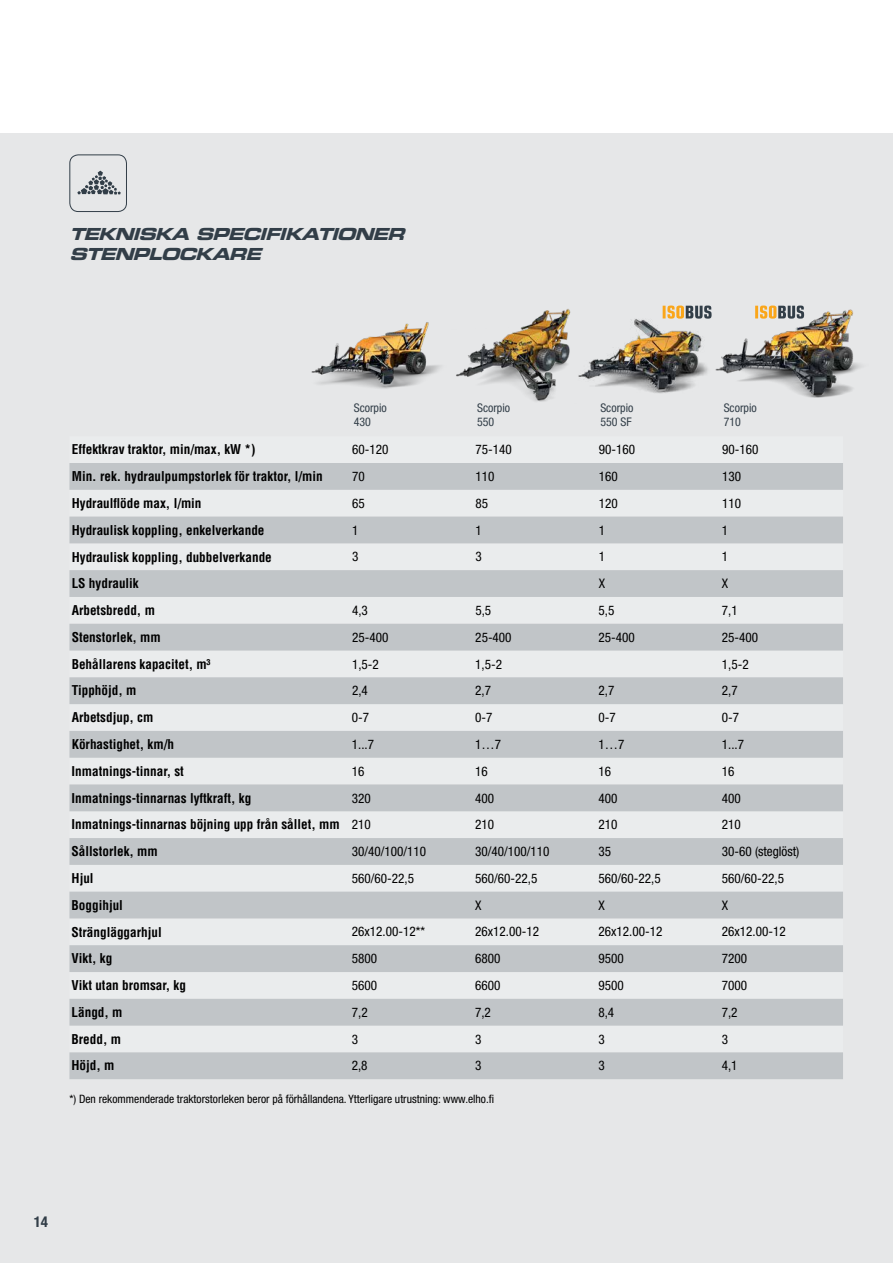
<style>
.page{position:relative;width:893px;height:1263px;background:#fff}
.page>*{position:absolute;margin:0;border:0;box-sizing:border-box;transform-origin:0 0}
.t1{font:italic 16.65px/20px "Eurostile LT Std Bold Ex 2";color:#323e48}
.t2{font:700 condensed 15px "Helvetica Neue";color:#323e48}
.t3{font:700 condensed 13.2px "Helvetica LT Std";color:#000}
.t4{font:condensed 13.2px "Helvetica Neue LT Std";color:#000}
.t5{font:condensed 11.85px/14.2px "Helvetica Neue LT Std";color:#323e48}
.t6{font:condensed 11.55px "Helvetica Neue LT Std";color:#000}
.s1{font-family:"Helvetica Neue LT Std";font-weight:400}
</style>
<div class="page">
<div style="left:0;top:134px;width:893px;height:1129px;background:#e6e7e8"></div>
<svg style="left:69px;top:463px;width:774px;height:616px;fill:#c1c5c8"></svg>
<div style="left:69px;top:154px;width:58px;height:58px;border:1px solid #323e48;border-radius:9px"></div>
<svg style="left:77px;top:171px;width:44px;height:24px"></svg>
<img style="left:456px;top:309px;width:115px;height:93px">
<img style="left:578px;top:307px;width:130px;height:86px">
<img style="left:715px;top:305px;width:146px;height:93px">
<svg style="left:663px;top:306px;width:49px;height:13px"></svg>
<svg style="left:755px;top:306px;width:49px;height:13px"></svg>
<img style="left:311px;top:322px;width:130px;height:67px">
<p class="t1" style="left:69px;top:224px;width:343px">TEKNISKA SPECIFIKATIONER<br>STENPLOCKARE</p>
<p class="t5" style="left:354px;top:400px;width:35px">Scorpio<br>430</p>
<p class="t5" style="left:477px;top:400px;width:35px">Scorpio<br>550</p>
<p class="t5" style="left:600px;top:400px;width:35px">Scorpio<br>550 SF</p>
<p class="t5" style="left:724px;top:400px;width:35px">Scorpio<br>710</p>
<p class="t3" style="left:72px;top:441px;width:185px">Effektkrav traktor, min/max, kW *)</p>
<p class="t4" style="left:352px;top:442px;width:38px">60-120</p>
<p class="t4" style="left:475px;top:442px;width:38px">75-140</p>
<p class="t4" style="left:599px;top:442px;width:38px">90-160</p>
<p class="t4" style="left:722px;top:442px;width:38px">90-160</p>
<p class="t3" style="left:72px;top:468px;width:252px">Min. rek. hydraulpumpstorlek för traktor, l/min</p>
<p class="t4" style="left:352px;top:469px;width:14px">70</p>
<p class="t4" style="left:475px;top:469px;width:21px">110</p>
<p class="t4" style="left:599px;top:469px;width:21px">160</p>
<p class="t4" style="left:722px;top:469px;width:21px">130</p>
<p class="t3" style="left:72px;top:495px;width:131px">Hydraulflöde max, l/min</p>
<p class="t4" style="left:352px;top:496px;width:14px">65</p>
<p class="t4" style="left:475px;top:496px;width:14px">85</p>
<p class="t4" style="left:599px;top:496px;width:21px">120</p>
<p class="t4" style="left:722px;top:496px;width:21px">110</p>
<p class="t3" style="left:72px;top:522px;width:194px">Hydraulisk koppling, enkelverkande</p>
<p class="t4" style="left:352px;top:522px;width:8px">1</p>
<p class="t4" style="left:475px;top:522px;width:8px">1</p>
<p class="t4" style="left:599px;top:522px;width:8px">1</p>
<p class="t4" style="left:722px;top:522px;width:8px">1</p>
<p class="t3" style="left:72px;top:548px;width:202px">Hydraulisk koppling, dubbelverkande</p>
<p class="t4" style="left:352px;top:549px;width:8px">3</p>
<p class="t4" style="left:475px;top:549px;width:8px">3</p>
<p class="t4" style="left:599px;top:549px;width:8px">1</p>
<p class="t4" style="left:722px;top:549px;width:8px">1</p>
<p class="t3" style="left:72px;top:575px;width:69px">LS hydraulik</p>
<p class="t4" style="left:599px;top:576px;width:8px">X</p>
<p class="t4" style="left:722px;top:576px;width:8px">X</p>
<p class="t3" style="left:72px;top:602px;width:85px">Arbetsbredd, m</p>
<p class="t4" style="left:352px;top:603px;width:17px">4,3</p>
<p class="t4" style="left:475px;top:603px;width:17px">5,5</p>
<p class="t4" style="left:599px;top:603px;width:17px">5,5</p>
<p class="t4" style="left:722px;top:603px;width:17px">7,1</p>
<p class="t3" style="left:72px;top:629px;width:91px">Stenstorlek, mm</p>
<p class="t4" style="left:352px;top:629px;width:38px">25-400</p>
<p class="t4" style="left:475px;top:629px;width:38px">25-400</p>
<p class="t4" style="left:599px;top:629px;width:38px">25-400</p>
<p class="t4" style="left:722px;top:629px;width:38px">25-400</p>
<p class="t3" style="left:72px;top:655px;width:140px">Behållarens kapacitet, m³</p>
<p class="t4" style="left:352px;top:656px;width:28px">1,5-2</p>
<p class="t4" style="left:475px;top:656px;width:28px">1,5-2</p>
<p class="t4" style="left:722px;top:656px;width:28px">1,5-2</p>
<p class="t3" style="left:72px;top:682px;width:66px">Tipphöjd, m</p>
<p class="t4" style="left:352px;top:683px;width:17px">2,4</p>
<p class="t4" style="left:475px;top:683px;width:17px">2,7</p>
<p class="t4" style="left:599px;top:683px;width:17px">2,7</p>
<p class="t4" style="left:722px;top:683px;width:17px">2,7</p>
<p class="t3" style="left:72px;top:709px;width:83px">Arbetsdjup, cm</p>
<p class="t4" style="left:352px;top:710px;width:19px">0-7</p>
<p class="t4" style="left:475px;top:710px;width:19px">0-7</p>
<p class="t4" style="left:599px;top:710px;width:19px">0-7</p>
<p class="t4" style="left:722px;top:710px;width:19px">0-7</p>
<p class="t3" style="left:72px;top:736px;width:104px">Körhastighet, km/h</p>
<p class="t4" style="left:352px;top:737px;width:24px">1...7</p>
<p class="t4" style="left:475px;top:737px;width:27px">1…7</p>
<p class="t4" style="left:599px;top:737px;width:27px">1…7</p>
<p class="t4" style="left:722px;top:737px;width:24px">1...7</p>
<p class="t3" style="left:72px;top:763px;width:114px">Inmatnings-tinnar, st</p>
<p class="t4" style="left:352px;top:763px;width:14px">16</p>
<p class="t4" style="left:475px;top:763px;width:14px">16</p>
<p class="t4" style="left:599px;top:763px;width:14px">16</p>
<p class="t4" style="left:722px;top:763px;width:14px">16</p>
<p class="t3" style="left:72px;top:789px;width:181px">Inmatnings-tinnarnas lyftkraft, kg</p>
<p class="t4" style="left:352px;top:790px;width:21px">320</p>
<p class="t4" style="left:475px;top:790px;width:21px">400</p>
<p class="t4" style="left:599px;top:790px;width:21px">400</p>
<p class="t4" style="left:722px;top:790px;width:21px">400</p>
<p class="t3" style="left:72px;top:816px;width:301px">Inmatnings-tinnarnas böjning upp från sållet, mm <span class="s1">210</span></p>
<p class="t4" style="left:475px;top:817px;width:21px">210</p>
<p class="t4" style="left:599px;top:817px;width:21px">210</p>
<p class="t4" style="left:722px;top:817px;width:21px">210</p>
<p class="t3" style="left:72px;top:843px;width:88px">Sållstorlek, mm</p>
<p class="t4" style="left:352px;top:844px;width:76px">30/40/100/110</p>
<p class="t4" style="left:475px;top:844px;width:76px">30/40/100/110</p>
<p class="t4" style="left:598px;top:844px;width:14px">35</p>
<p class="t4" style="left:722px;top:844px;width:79px">30-60 (steglöst)</p>
<p class="t3" style="left:72px;top:870px;width:24px">Hjul</p>
<p class="t4" style="left:352px;top:870px;width:64px">560/60-22,5</p>
<p class="t4" style="left:475px;top:870px;width:64px">560/60-22,5</p>
<p class="t4" style="left:598px;top:870px;width:64px">560/60-22,5</p>
<p class="t4" style="left:722px;top:870px;width:64px">560/60-22,5</p>
<p class="t3" style="left:72px;top:897px;width:53px">Boggihjul</p>
<p class="t4" style="left:475px;top:897px;width:8px">X</p>
<p class="t4" style="left:598px;top:897px;width:8px">X</p>
<p class="t4" style="left:722px;top:897px;width:8px">X</p>
<p class="t3" style="left:72px;top:923px;width:92px">Strängläggarhjul</p>
<p class="t4" style="left:352px;top:924px;width:75px">26x12.00-12**</p>
<p class="t4" style="left:475px;top:924px;width:65px">26x12.00-12</p>
<p class="t4" style="left:598px;top:924px;width:65px">26x12.00-12</p>
<p class="t4" style="left:722px;top:924px;width:65px">26x12.00-12</p>
<p class="t3" style="left:72px;top:950px;width:42px">Vikt, kg</p>
<p class="t4" style="left:352px;top:951px;width:27px">5800</p>
<p class="t4" style="left:475px;top:951px;width:27px">6800</p>
<p class="t4" style="left:598px;top:951px;width:27px">9500</p>
<p class="t4" style="left:722px;top:951px;width:27px">7200</p>
<p class="t3" style="left:72px;top:977px;width:116px">Vikt utan bromsar, kg</p>
<p class="t4" style="left:352px;top:978px;width:27px">5600</p>
<p class="t4" style="left:475px;top:978px;width:27px">6600</p>
<p class="t4" style="left:598px;top:978px;width:27px">9500</p>
<p class="t4" style="left:722px;top:978px;width:27px">7000</p>
<p class="t3" style="left:72px;top:1004px;width:52px">Längd, m</p>
<p class="t4" style="left:352px;top:1004px;width:17px">7,2</p>
<p class="t4" style="left:475px;top:1004px;width:17px">7,2</p>
<p class="t4" style="left:598px;top:1004px;width:17px">8,4</p>
<p class="t4" style="left:722px;top:1004px;width:17px">7,2</p>
<p class="t3" style="left:72px;top:1030px;width:51px">Bredd, m</p>
<p class="t4" style="left:352px;top:1031px;width:8px">3</p>
<p class="t4" style="left:475px;top:1031px;width:8px">3</p>
<p class="t4" style="left:598px;top:1031px;width:8px">3</p>
<p class="t4" style="left:722px;top:1031px;width:8px">3</p>
<p class="t3" style="left:72px;top:1057px;width:44px">Höjd, m</p>
<p class="t4" style="left:352px;top:1058px;width:17px">2,8</p>
<p class="t4" style="left:475px;top:1058px;width:8px">3</p>
<p class="t4" style="left:598px;top:1058px;width:8px">3</p>
<p class="t4" style="left:722px;top:1058px;width:17px">4,1</p>
<p class="t6" style="left:69px;top:1092px;width:426px">*) Den rekommenderade traktorstorleken beror på förhållandena. Ytterligare utrustning: www.elho.fi</p>
<p class="t2" style="left:34px;top:1209px;width:16px">14</p>
</div>
